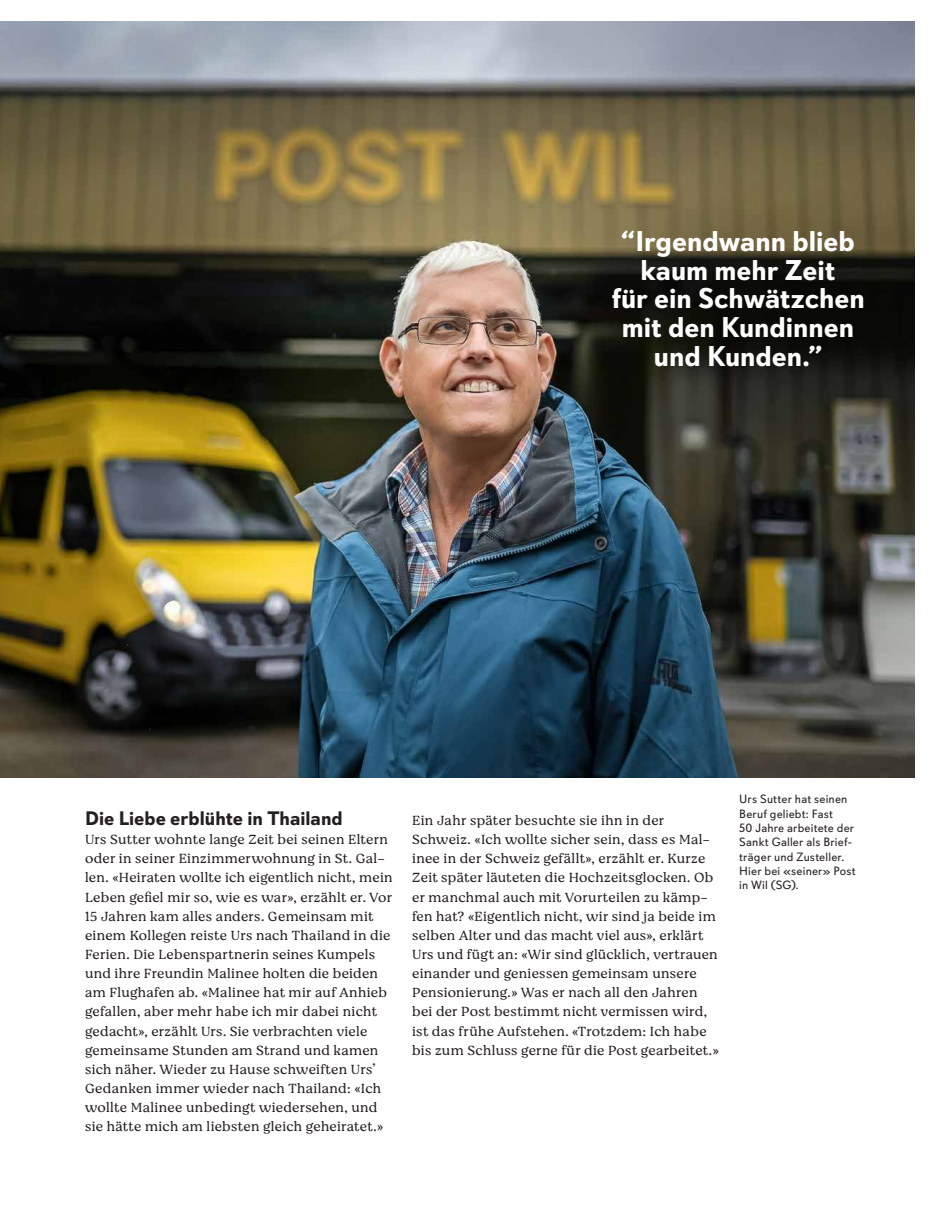
<style>
.page{position:relative;width:936px;height:1212px;background:#fff}
.page>*{position:absolute;margin:0;border:0;box-sizing:border-box;transform-origin:0 0}
.Zitat_Text{font:700 28.5px/28.7px "Davis Sans";color:#fff;text-align:center}
.Titel_Stufe-2{font:700 19.5px "Davis Sans";color:#231f20}
.Grundtext{font:300 13.5px/19.2px "Moranga";letter-spacing:.02em;color:#231f20}
.Bild_Beschriftung{font:12px/14.4px "Davis Sans";letter-spacing:.015em;color:#231f20}
</style>
<div class="page">
<img style="left:0;top:21px;width:914px;height:756px">
<p class="Zitat_Text" style="left:611px;top:227px;width:255px">“Irgendwann blieb kaum mehr Zeit<br>für ein Schwätzchen mit den Kundinnen und Kunden.”</p>
<p class="Titel_Stufe-2" style="left:85px;top:806px;width:259px">Die Liebe erblühte in Thailand</p>
<p class="Grundtext" style="left:85px;top:829px;width:309px">Urs Sutter wohnte lange Zeit bei seinen Eltern oder in seiner Einzimmerwohnung in St. Gal&shy;len. «Heiraten wollte ich eigentlich nicht, mein Leben gefiel mir so, wie es war», erzählt er. Vor 15 Jahren kam alles anders. Gemeinsam mit einem Kollegen reiste Urs nach Thailand in die Ferien. Die Lebenspartnerin seines Kumpels und ihre Freundin Malinee holten die beiden am Flughafen ab. «Malinee hat mir auf Anhieb gefallen, aber mehr habe ich mir dabei nicht gedacht», erzählt Urs. Sie verbrachten viele gemeinsame Stunden am Strand und kamen sich näher. Wieder zu Hause schweiften Urs’ Gedanken immer wieder nach Thailand: «Ich wollte Malinee unbedingt wiedersehen, und sie hätte mich am liebsten gleich geheiratet.»</p>
<p class="Grundtext" style="left:412px;top:810px;width:308px">Ein Jahr später besuchte sie ihn in der Schweiz. «Ich wollte sicher sein, dass es Mal&shy;inee in der Schweiz gefällt», erzählt er. Kurze Zeit später läuteten die Hochzeitsglocken. Ob er manchmal auch mit Vorurteilen zu kämp&shy;fen hat? «Eigentlich nicht, wir sind ja beide im selben Alter und das macht viel aus», erklärt Urs und fügt an: «Wir sind glücklich, vertrauen einander und geniessen gemeinsam unsere Pensionierung.» Was er nach all den Jahren bei der Post bestimmt nicht vermissen wird, ist das frühe Aufstehen. «Trotzdem: Ich habe bis zum Schluss gerne für die Post gearbeitet.»</p>
<p class="Bild_Beschriftung" style="left:739px;top:792px;width:118px">Urs Sutter hat seinen<br>Beruf geliebt: Fast<br>50 Jahre arbeitete der<br>Sankt Galler als Brief&shy;träger und Zusteller.<br>Hier bei «seiner» Post in Wil (SG).</p>
</div>
